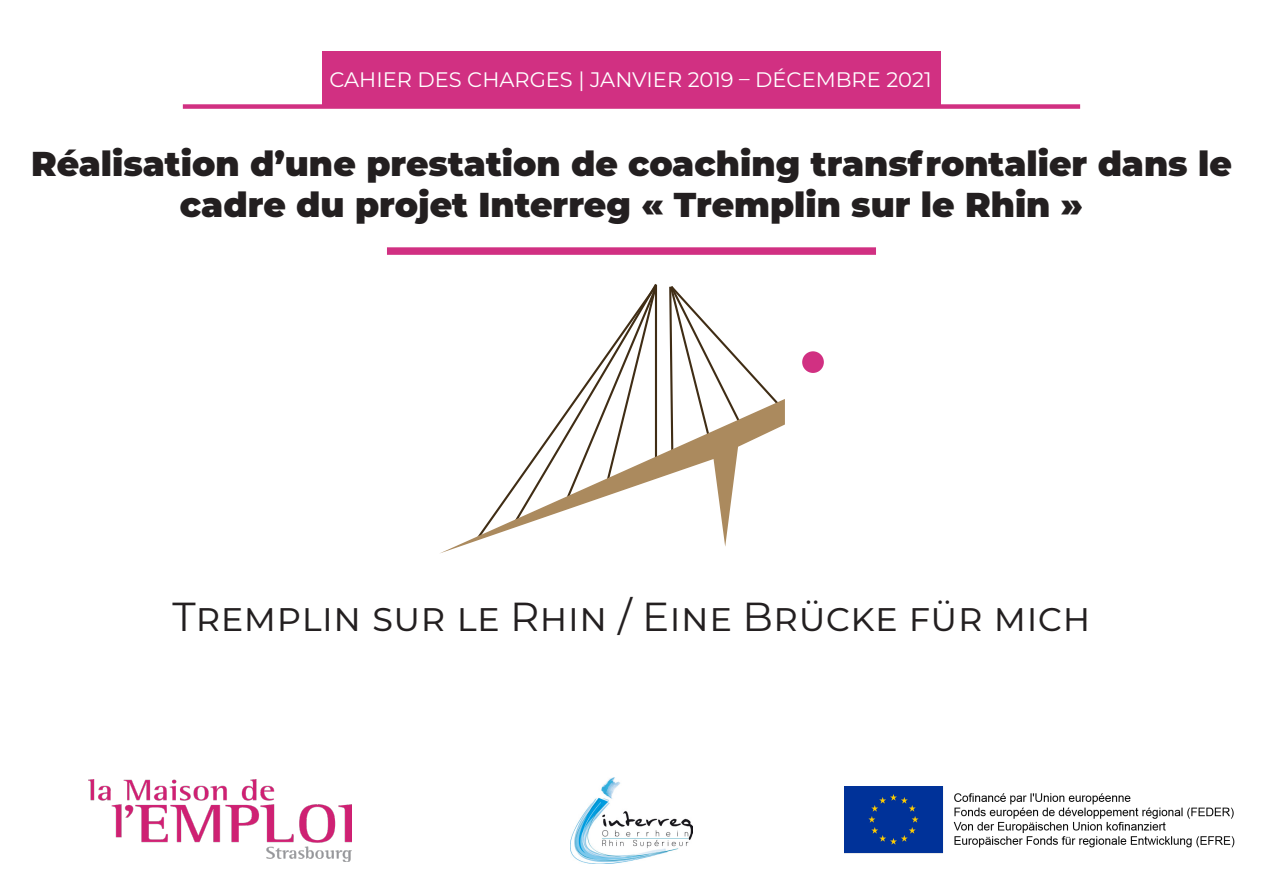
<style>
.page{position:relative;width:1263px;height:893px;background:#fff}
.page>*{position:absolute;margin:0;border:0;box-sizing:border-box;transform-origin:0 0}
.t1{font:40.5px "Montserrat";color:#231f20}
.Style_de_paragraphe{font:900 34.5px/41.4px "Montserrat";color:#231f20;text-align:center}
.t2{font:21px "Montserrat";color:#fff}
</style>
<div class="page">
<div style="left:387px;top:247px;width:489px;height:8px;background:#d13082"></div>
<div style="left:322px;top:52px;width:619px;height:56px;background:#d13082"></div>
<div style="left:183px;top:104px;width:897px;height:5px;background:#d13082"></div>
<img style="left:844px;top:787px;width:391px;height:67px">
<img style="left:89px;top:779px;width:262px;height:83px">
<img style="left:570px;top:777px;width:123px;height:87px">
<div style="left:802px;top:351px;width:22px;height:22px;background:#d13082;border-radius:50%"></div>
<svg style="left:669px;top:286px;width:106px;height:113px"></svg>
<svg style="left:574px;top:284px;width:84px;height:115px"></svg>
<svg style="left:440px;top:399px;width:345px;height:155px"></svg>
<p class="t2" style="left:329px;top:65px;width:604px">CAHIER DES CHARGES | JANVIER 2019 – DÉCEMBRE 2021</p>
<p class="Style_de_paragraphe" style="left:31px;top:141px;width:1202px">Réalisation d’une prestation de coaching transfrontalier dans le cadre du projet Interreg « Tremplin sur le Rhin »</p>
<p class="t1" style="left:172px;top:589px;width:920px">Tremplin sur le Rhin / Eine Brücke für mich</p>
</div>
